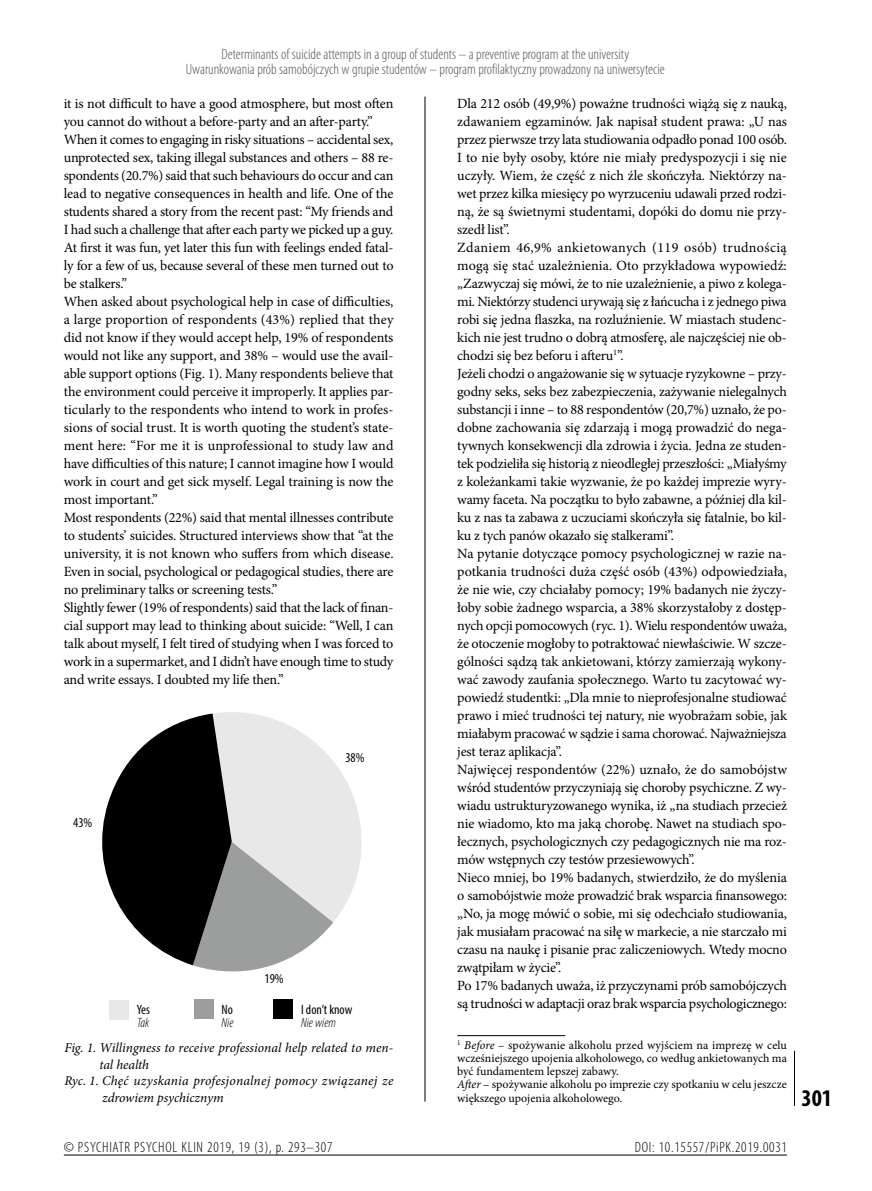
<style>
.page{position:relative;width:872px;height:1191px;background:#fff}
.page>*{position:absolute;margin:0;border:0;box-sizing:border-box;transform-origin:0 0}
.t1{font:700 condensed 24px "Myriad Pro";color:#000}
.t2{font:300 condensed 15px/15px "Myriad Pro";color:#565656;text-align:center}
.t3{font:300 condensed 15px "Myriad Pro";letter-spacing:.05em;color:#000}
.t4{font:14.1px/18px "Minion Pro";letter-spacing:-.015em;color:#000}
.t5{font:italic 13.5px "Minion Pro";color:#000}
.t6{font:condensed 13.5px "Myriad Pro";color:#000}
.t7{font:italic 300 condensed 13.5px "Myriad Pro";color:#000}
.t8{font:12px/13.2px "Minion Pro";color:#000}
.s1{font-style:italic}
</style>
<div class="page">
<hr style="left:794px;top:1050px;width:1px;height:56px;background:#000">
<hr style="left:64px;top:1154px;width:723px;height:1px;background:#000">
<hr style="left:457px;top:1035px;width:108px;height:1px;background:#000">
<svg style="left:102px;top:712px;width:260px;height:260px"></svg>
<div style="left:109px;top:1000px;width:20px;height:19px;background:#e8e8e8"></div>
<div style="left:194px;top:999px;width:19px;height:19px;background:#9c9d9d"></div>
<div style="left:273px;top:999px;width:20px;height:20px;background:#000"></div>
<hr style="left:424px;top:97px;width:1px;height:1004px;background:#000">
<p class="t2" style="left:186px;top:47px;width:480px">Determinants of suicide attempts in a group of students – a preventive program at the university<br>Uwarunkowania prób samobójczych w grupie studentów – program profilaktyczny prowadzony na uniwersytecie</p>
<p class="t4" style="left:64px;top:95px;width:331px">it is not difficult to have a good atmosphere, but most often you cannot do without a before-party and an after-party.” When it comes to engaging in risky situations – accidental sex, unprotected sex, taking illegal substances and others – 88 re&shy;spondents (20.7%) said that such behaviours do occur and can lead to negative consequences in health and life. One of the students shared a story from the recent past: “My friends and I had such a challenge that after each party we picked up a guy.<br>At first it was fun, yet later this fun with feelings ended fatal&shy;ly for a few of us, because several of these men turned out to be stalkers.”<br>When asked about psychological help in case of difficulties, a large proportion of respondents (43%) replied that they did not know if they would accept help, 19% of respondents would not like any support, and 38% – would use the avail&shy;able support options (Fig. 1). Many respondents believe that the environment could perceive it improperly. It applies par&shy;ticularly to the respondents who intend to work in profes&shy;sions of social trust. It is worth quoting the student’s state&shy;ment here: “For me it is unprofessional to study law and have difficulties of this nature; I cannot imagine how I would work in court and get sick myself. Legal training is now the most important.”<br>Most respondents (22%) said that mental illnesses contribute to students’ suicides. Structured interviews show that “at the university, it is not known who suffers from which disease.<br>Even in social, psychological or pedagogical studies, there are no preliminary talks or screening tests.”<br>Slightly fewer (19% of respondents) said that the lack of finan&shy;cial support may lead to thinking about suicide: “Well, I can talk about myself, I felt tired of studying when I was forced to work in a supermarket, and I didn’t have enough time to study and write essays. I doubted my life then.”</p>
<p class="t4" style="left:457px;top:95px;width:331px">Dla 212 osób (49,9%) poważne trudności wiążą się z nauką, zdawaniem egzaminów. Jak napisał student prawa: „U nas przez pierwsze trzy lata studiowania odpadło ponad 100 osób.<br>I to nie były osoby, które nie miały predyspozycji i się nie uczyły. Wiem, że część z nich źle skończyła. Niektórzy na&shy;wet przez kilka miesięcy po wyrzuceniu udawali przed rodzi&shy;ną, że są świetnymi studentami, dopóki do domu nie przy&shy;szedł list”.<br>Zdaniem 46,9% ankietowanych (119 osób) trudnością mogą się stać uzależnienia. Oto przykładowa wypowiedź: „Zazwyczaj się mówi, że to nie uzależnienie, a piwo z kolega&shy;mi. Niektórzy studenci urywają się z łańcucha i z jednego piwa robi się jedna flaszka, na rozluźnienie. W miastach studenc&shy;kich nie jest trudno o dobrą atmosferę, ale najczęściej nie ob&shy;chodzi się bez beforu i afteru<sup>1</sup>”.<br>Jeżeli chodzi o angażowanie się w sytuacje ryzykowne – przy&shy;godny seks, seks bez zabezpieczenia, zażywanie nielegalnych substancji i inne – to 88 respondentów (20,7%) uznało, że po&shy;dobne zachowania się zdarzają i mogą prowadzić do nega&shy;tywnych konsekwencji dla zdrowia i życia. Jedna ze studen&shy;tek podzieliła się historią z nieodległej przeszłości: „Miałyśmy z koleżankami takie wyzwanie, że po każdej imprezie wyry&shy;wamy faceta. Na początku to było zabawne, a później dla kil&shy;ku z nas ta zabawa z uczuciami skończyła się fatalnie, bo kil&shy;ku z tych panów okazało się stalkerami”.<br>Na pytanie dotyczące pomocy psychologicznej w razie na&shy;potkania trudności duża część osób (43%) odpowiedziała, że nie wie, czy chciałaby pomocy; 19% badanych nie życzy&shy;łoby sobie żadnego wsparcia, a 38% skorzystałoby z dostęp&shy;nych opcji pomocowych (ryc. 1). Wielu respondentów uważa, że otoczenie mogłoby to potraktować niewłaściwie. W szcze&shy;gólności sądzą tak ankietowani, którzy zamierzają wykony&shy;wać zawody zaufania społecznego. Warto tu zacytować wy&shy;powiedź studentki: „Dla mnie to nieprofesjonalne studiować prawo i mieć trudności tej natury, nie wyobrażam sobie, jak miałabym pracować w sądzie i sama chorować. Najważniejsza jest teraz aplikacja”.<br>Najwięcej respondentów (22%) uznało, że do samobójstw wśród studentów przyczyniają się choroby psychiczne. Z wy&shy;wiadu ustrukturyzowanego wynika, iż „na studiach przecież nie wiadomo, kto ma jaką chorobę. Nawet na studiach spo&shy;łecznych, psychologicznych czy pedagogicznych nie ma roz&shy;mów wstępnych czy testów przesiewowych”.<br>Nieco mniej, bo 19% badanych, stwierdziło, że do myślenia o samobójstwie może prowadzić brak wsparcia finansowego: „No, ja mogę mówić o sobie, mi się odechciało studiowania, jak musiałam pracować na siłę w markecie, a nie starczało mi czasu na naukę i pisanie prac zaliczeniowych. Wtedy mocno zwątpiłam w życie”.<br>Po 17% badanych uważa, iż przyczynami prób samobójczych są trudności w adaptacji oraz brak wsparcia psychologicznego:</p>
<p class="t8" style="left:457px;top:1038px;width:331px"><sup>1</sup> <span class="s1">Before</span> – spożywanie alkoholu przed wyjściem na imprezę w celu wcześniejszego upojenia alkoholowego, co według ankietowanych ma być fundamentem lepszej zabawy.<br><span class="s1">After</span> – spożywanie alkoholu po imprezie czy spotkaniu w celu jeszcze większego upojenia alkoholowego.</p>
<p class="t6" style="left:345px;top:749px;width:21px">38%</p>
<p class="t6" style="left:73px;top:814px;width:21px">43%</p>
<p class="t6" style="left:264px;top:970px;width:21px">19%</p>
<p class="t6" style="left:301px;top:1001px;width:53px">I don’t know</p>
<p class="t7" style="left:301px;top:1015px;width:36px">Nie wiem</p>
<p class="t6" style="left:137px;top:1001px;width:15px">Yes</p>
<p class="t7" style="left:137px;top:1015px;width:14px">Tak</p>
<p class="t6" style="left:222px;top:1001px;width:13px">No</p>
<p class="t7" style="left:222px;top:1015px;width:14px">Nie</p>
<p class="t5" style="left:64px;top:1038px;width:330px">Fig. 1. Willingness to receive professional help related to men-</p>
<p class="t5" style="left:99px;top:1055px;width:51px">tal health</p>
<p class="t5" style="left:64px;top:1071px;width:330px">Ryc. 1. Chęć uzyskania profesjonalnej pomocy związanej ze</p>
<p class="t5" style="left:102px;top:1088px;width:123px">zdrowiem psychicznym</p>
<p class="t3" style="left:64px;top:1139px;width:270px">© PSYCHIATR PSYCHOL KLIN 2019, 19 (3), p. 293–307</p>
<p class="t3" style="left:635px;top:1139px;width:154px">DOI: 10.15557/PiPK.2019.0031</p>
<h1 class="t1" style="left:801px;top:1083px;width:32px">301</h1>
</div>
